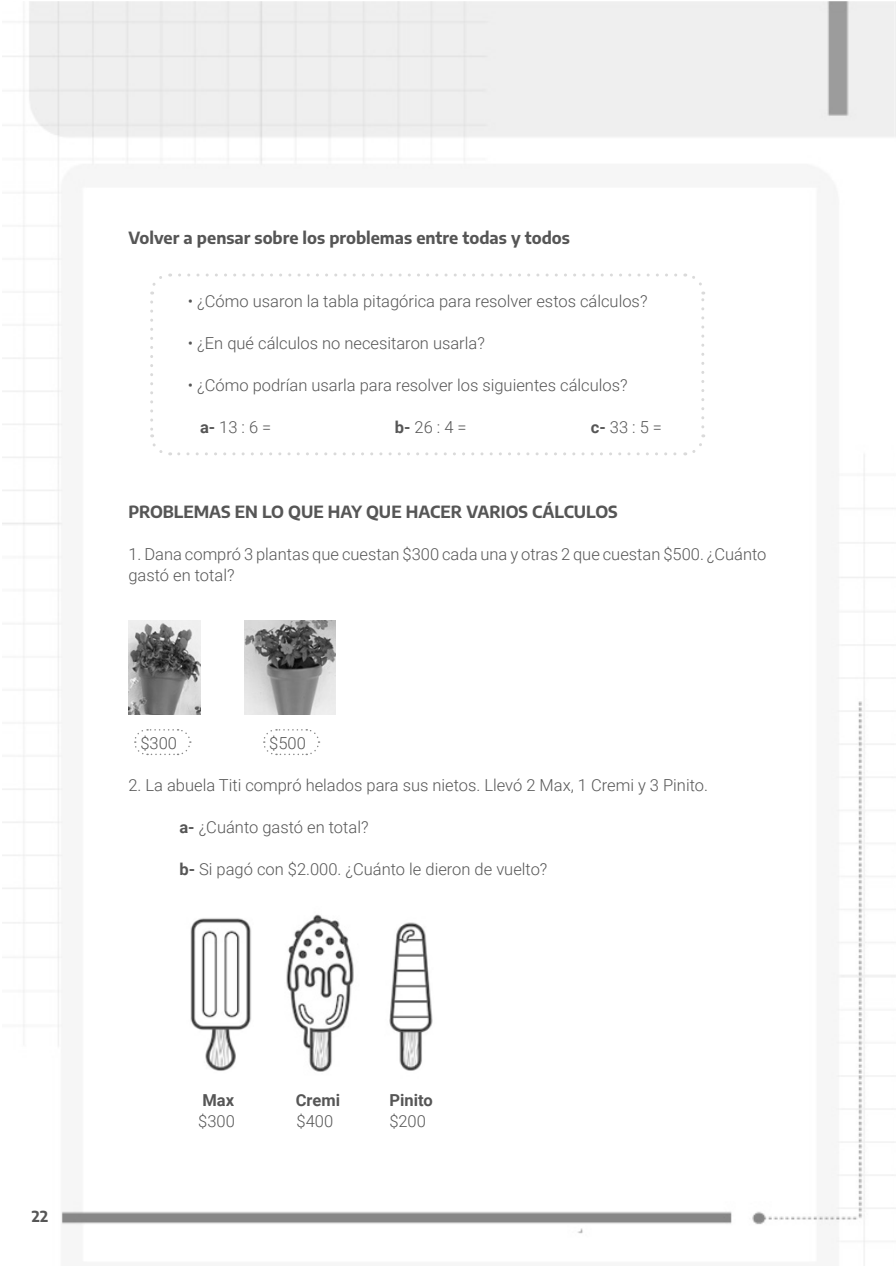
<style>
.page{position:relative;width:896px;height:1266px;background:#fff}
.page>*{position:absolute;margin:0;border:0;box-sizing:border-box;transform-origin:0 0}
.Actividades2{font:300 16.5px/21px "Roboto";color:#565656}
.recuedros{font:300 16.5px "Roboto";color:#565656}
.Título_2{font:700 16.5px "Encode Sans";color:#565656}
.viñetas_o_citas_lite{font:300 16.5px "Roboto";color:#565656}
.Actividades2-2{font:700 16.5px "Roboto";color:#565656}
.t1{font:700 15px "Encode Sans";color:#565656}
.s1{font-weight:700}
</style>
<div class="page">
<img style="left:3px;top:1px;width:892px;height:1264px">
<img style="left:129px;top:621px;width:71px;height:93px">
<img style="left:245px;top:621px;width:90px;height:93px">
<svg style="left:133px;top:728px;width:58px;height:28px"></svg>
<svg style="left:262px;top:728px;width:58px;height:28px"></svg>
<img style="left:179px;top:906px;width:81px;height:177px">
<img style="left:275px;top:906px;width:93px;height:177px">
<img style="left:375px;top:906px;width:72px;height:177px">
<svg style="left:150px;top:302px;width:21px;height:155px"></svg>
<svg style="left:179px;top:434px;width:526px;height:21px"></svg>
<svg style="left:684px;top:272px;width:20px;height:155px"></svg>
<svg style="left:149px;top:273px;width:526px;height:21px"></svg>
<p class="Título_2" style="left:128px;top:226px;width:443px">Volver a pensar sobre los problemas entre todas y todos</p>
<p class="recuedros" style="left:188px;top:290px;width:461px">• ¿Cómo usaron la tabla pitagórica para resolver estos cálculos?</p>
<p class="recuedros" style="left:188px;top:332px;width:298px">• ¿En qué cálculos no necesitaron usarla?</p>
<p class="recuedros" style="left:188px;top:374px;width:441px">• ¿Cómo podrían usarla para resolver los siguientes cálculos?</p>
<p class="recuedros" style="left:200px;top:416px;width:73px"><span class="s1">a-</span> 13 : 6 =</p>
<p class="recuedros" style="left:395px;top:416px;width:73px"><span class="s1">b-</span> 26 : 4 =</p>
<p class="recuedros" style="left:591px;top:416px;width:73px"><span class="s1">c-</span> 33 : 5 =</p>
<p class="Título_2" style="left:128px;top:499px;width:491px">PROBLEMAS EN LO QUE HAY QUE HACER VARIOS CÁLCULOS</p>
<p class="Actividades2" style="left:128px;top:542px;width:639px">1. Dana compró 3 plantas que cuestan $300 cada una y otras 2 que cuestan $500. ¿Cuánto gastó en total?</p>
<p class="Actividades2" style="left:140px;top:731px;width:38px">$300</p>
<p class="Actividades2" style="left:269px;top:731px;width:38px">$500</p>
<p class="Actividades2" style="left:128px;top:773px;width:581px">2. La abuela Titi compró helados para sus nietos. Llevó 2 Max, 1 Cremi y 3 Pinito.</p>
<p class="viñetas_o_citas_lite" style="left:179px;top:815px;width:190px"><span class="s1">a-</span> ¿Cuánto gastó en total?</p>
<p class="viñetas_o_citas_lite" style="left:179px;top:857px;width:369px"><span class="s1">b-</span> Si pagó con $2.000. ¿Cuánto le dieron de vuelto?</p>
<p class="t1" style="left:32px;top:1205px;width:18px">22</p>
<p class="Actividades2-2" style="left:202px;top:1088px;width:33px">Max</p>
<p class="Actividades2-2" style="left:296px;top:1088px;width:46px">Cremi</p>
<p class="Actividades2-2" style="left:389px;top:1088px;width:45px">Pinito</p>
<p class="Actividades2" style="left:198px;top:1109px;width:38px">$300</p>
<p class="Actividades2" style="left:296px;top:1109px;width:38px">$400</p>
<p class="Actividades2" style="left:389px;top:1109px;width:38px">$200</p>
</div>
